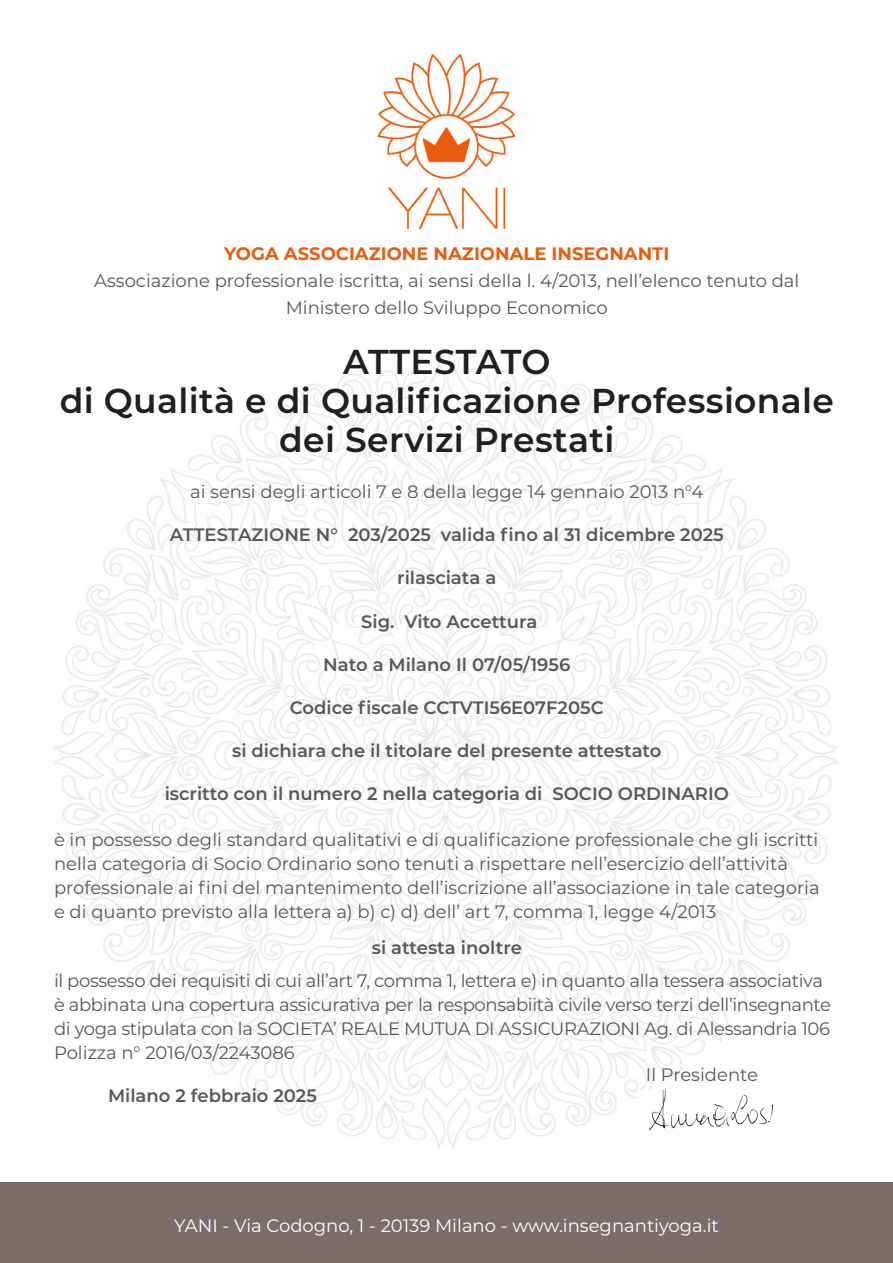
<style>
.page{position:relative;width:893px;height:1263px;background:#fff}
.page>*{position:absolute;margin:0;border:0;box-sizing:border-box;transform-origin:0 0}
.t1{font:600 34.5px "Montserrat";letter-spacing:.01em;color:#231f20}
.t2{font:18px "Montserrat";color:#57585a}
.t3{font:600 18px "Montserrat";color:#57585a}
.t4{font:18px "Montserrat";letter-spacing:-.02em;color:#57585a}
.t5{font:18px "Montserrat";color:#fff}
.t6{font:700 18px "Montserrat";color:#ea5b0d}
</style>
<div class="page">
<img style="left:54px;top:362px;width:785px;height:786px">
<div style="left:0;top:1183px;width:893px;height:80px;background:#7b6d6a"></div>
<img style="left:639px;top:1091px;width:148px;height:57px">
<img style="left:377px;top:54px;width:139px;height:174px">
<p class="t6" style="left:224px;top:240px;width:446px">YOGA ASSOCIAZIONE NAZIONALE INSEGNANTI</p>
<p class="t2" style="left:94px;top:268px;width:707px">Associazione professionale iscritta, ai sensi della l. 4/2013, nell’elenco tenuto dal</p>
<p class="t2" style="left:286px;top:295px;width:324px">Ministero dello Sviluppo Economico</p>
<p class="t1" style="left:343px;top:338px;width:209px">ATTESTATO</p>
<p class="t1" style="left:60px;top:377px;width:776px">di Qualità e di Qualificazione Professionale</p>
<p class="t1" style="left:279px;top:416px;width:337px">dei Servizi Prestati</p>
<p class="t2" style="left:190px;top:479px;width:515px">ai sensi degli articoli 7 e 8 della legge 14 gennaio 2013 n°4</p>
<p class="t3" style="left:170px;top:522px;width:555px">ATTESTAZIONE N° 203/2025 valida fino al 31 dicembre 2025</p>
<p class="t3" style="left:397px;top:565px;width:101px">rilasciata a</p>
<p class="t3" style="left:361px;top:608px;width:178px">Sig. Vito Accettura</p>
<p class="t3" style="left:323px;top:652px;width:249px">Nato a Milano Il 07/05/1956</p>
<p class="t3" style="left:290px;top:695px;width:315px">Codice fiscale CCTVTI56E07F205C</p>
<p class="t3" style="left:232px;top:738px;width:431px">si dichiara che il titolare del presente attestato</p>
<p class="t3" style="left:165px;top:781px;width:566px">iscritto con il numero 2 nella categoria di SOCIO ORDINARIO</p>
<p class="t2" style="left:54px;top:827px;width:766px">è in possesso degli standard qualitativi e di qualificazione professionale che gli iscritti</p>
<p class="t2" style="left:54px;top:851px;width:735px">nella categoria di Socio Ordinario sono tenuti a rispettare nell’esercizio dell’attività</p>
<p class="t2" style="left:54px;top:875px;width:767px">professionale ai fini del mantenimento dell’iscrizione all’associazione in tale categoria</p>
<p class="t2" style="left:54px;top:899px;width:664px">e di quanto previsto alla lettera a) b) c) d) dell’ art 7, comma 1, legge 4/2013</p>
<p class="t3" style="left:372px;top:935px;width:152px">si attesta inoltre</p>
<p class="t4" style="left:54px;top:968px;width:770px">il possesso dei requisiti di cui all’art 7, comma 1, lettera e) in quanto alla tessera associativa</p>
<p class="t4" style="left:54px;top:992px;width:779px">è abbinata una copertura assicurativa per la responsabiità civile verso terzi dell’insegnante</p>
<p class="t4" style="left:54px;top:1016px;width:778px">di yoga stipulata con la SOCIETA’ REALE MUTUA DI ASSICURAZIONI Ag. di Alessandria 106</p>
<p class="t2" style="left:54px;top:1040px;width:242px">Polizza n° 2016/03/2243086</p>
<p class="t2" style="left:646px;top:1062px;width:114px">Il Presidente</p>
<p class="t3" style="left:108px;top:1083px;width:210px">Milano 2 febbraio 2025</p>
<p class="t5" style="left:174px;top:1213px;width:546px">YANI - Via Codogno, 1 - 20139 Milano - www.insegnantiyoga.it</p>
</div>
